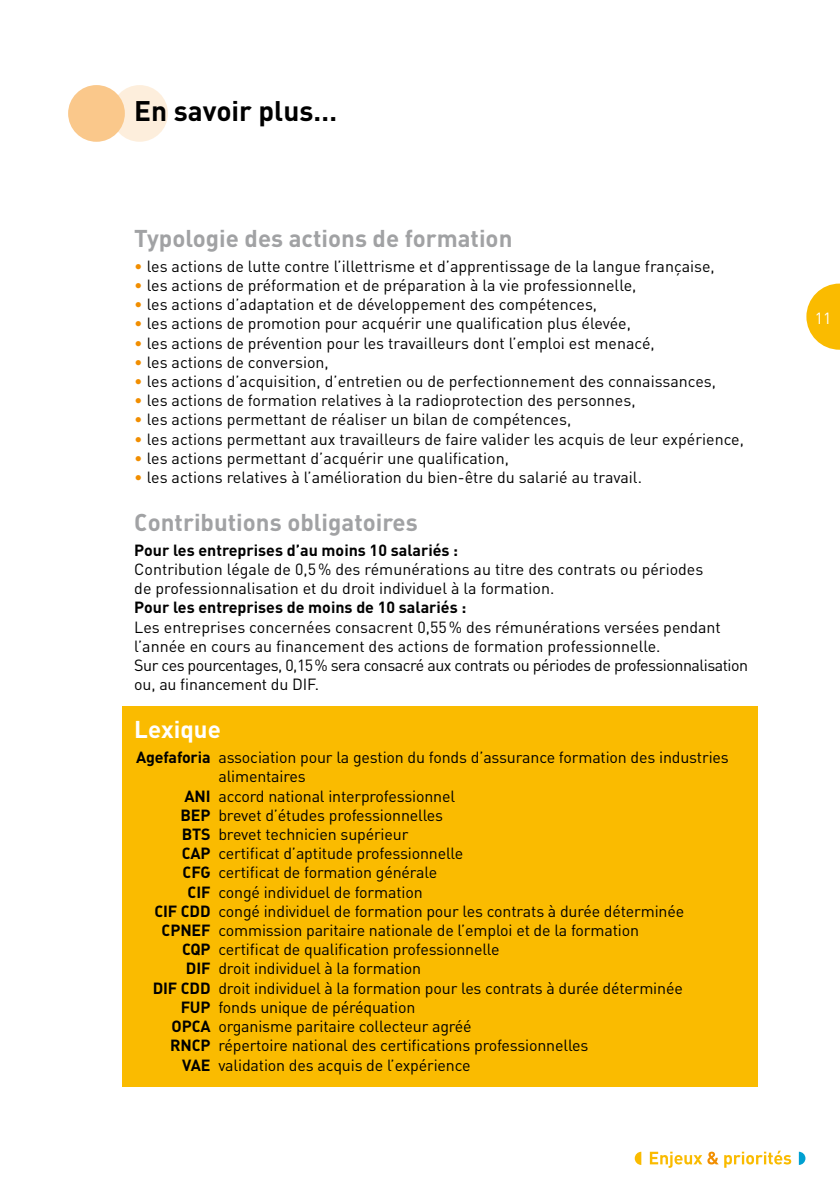
<style>
.page{position:relative;width:840px;height:1191px;background:#fff}
.page>*{position:absolute;margin:0;border:0;box-sizing:border-box;transform-origin:0 0}
.t1{font:700 28px "DIN";color:#000}
.t2{font:700 24px "DIN";color:#a1a2a4}
.t3{font:700 24px "DIN";color:#fff}
.t4{font:16px/19.2px "DIN";letter-spacing:-.01em;color:#000}
.t5{font:700 16px "DIN";color:#000}
.t6{font:16px "DIN";color:#fff}
.s1{color:#f18e00}
.s2{font-weight:700}
</style>
<div class="page">
<svg style="left:806px;top:283px;width:33px;height:67px"></svg>
<svg style="left:634px;top:1151px;width:7px;height:14px"></svg>
<svg style="left:798px;top:1151px;width:7px;height:14px"></svg>
<svg style="left:649px;top:1150px;width:141px;height:17px"></svg>
<div style="left:122px;top:706px;width:635px;height:381px;background:#fabb00"></div>
<div style="left:111px;top:85px;width:57px;height:57px;background:#fdeedc;border-radius:50%"></div>
<div style="left:68px;top:85px;width:57px;height:57px;background:#fac88b;border-radius:50%"></div>
<h1 class="t1" style="left:134px;top:92px;width:204px">En savoir plus…</h1>
<h2 class="t2" style="left:134px;top:222px;width:379px">Typologie des actions de formation</h2>
<p class="t4" style="left:134px;top:256px;width:581px"><span class="s1">•</span> les actions de lutte contre l’illettrisme et d’apprentissage de la langue française,</p>
<p class="t4" style="left:134px;top:275px;width:503px"><span class="s1">•</span> les actions de préformation et de préparation à la vie professionnelle,</p>
<p class="t4" style="left:134px;top:294px;width:464px"><span class="s1">•</span> les actions d’adaptation et de développement des compétences,</p>
<p class="t4" style="left:134px;top:314px;width:498px"><span class="s1">•</span> les actions de promotion pour acquérir une qualification plus élevée,</p>
<p class="t4" style="left:134px;top:333px;width:521px"><span class="s1">•</span> les actions de prévention pour les travailleurs dont l’emploi est menacé,</p>
<p class="t4" style="left:134px;top:352px;width:196px"><span class="s1">•</span> les actions de conversion,</p>
<p class="t4" style="left:134px;top:371px;width:583px"><span class="s1">•</span> les actions d’acquisition, d’entretien ou de perfectionnement des connaissances,</p>
<p class="t4" style="left:134px;top:390px;width:502px"><span class="s1">•</span> les actions de formation relatives à la radioprotection des personnes,</p>
<p class="t4" style="left:134px;top:410px;width:438px"><span class="s1">•</span> les actions permettant de réaliser un bilan de compétences,</p>
<p class="t4" style="left:134px;top:429px;width:611px"><span class="s1">•</span> les actions permettant aux travailleurs de faire valider les acquis de leur expérience,</p>
<p class="t4" style="left:134px;top:448px;width:376px"><span class="s1">•</span> les actions permettant d’acquérir une qualification,</p>
<p class="t4" style="left:134px;top:467px;width:509px"><span class="s1">•</span> les actions relatives à l’amélioration du bien-être du salarié au travail.</p>
<h2 class="t2" style="left:134px;top:506px;width:285px">Contributions obligatoires</h2>
<p class="t5" style="left:134px;top:539px;width:325px">Pour les entreprises d’au moins 10 salariés :</p>
<p class="t4" style="left:134px;top:559px;width:570px">Contribution légale de 0,5% des rémunérations au titre des contrats ou périodes de professionnalisation et du droit individuel à la formation.</p>
<p class="t5" style="left:134px;top:597px;width:333px">Pour les entreprises de moins de 10 salariés :</p>
<p class="t4" style="left:134px;top:617px;width:615px">Les entreprises concernées consacrent 0,55% des rémunérations versées pendant l’année en cours au financement des actions de formation professionnelle.<br>Sur ces pourcentages, 0,15% sera consacré aux contrats ou périodes de professionnalisation ou, au financement du DIF.</p>
<h2 class="t3" style="left:134px;top:714px;width:88px">Lexique</h2>
<p class="t4" style="left:136px;top:747px;width:593px"><span class="s2">Agefaforia</span> association pour la gestion du fonds d’assurance formation des industries</p>
<p class="t4" style="left:218px;top:766px;width:89px">alimentaires</p>
<p class="t4" style="left:184px;top:786px;width:272px"><span class="s2">ANI</span> accord national interprofessionnel</p>
<p class="t4" style="left:180px;top:805px;width:264px"><span class="s2">BEP</span> brevet d’études professionnelles</p>
<p class="t4" style="left:182px;top:824px;width:228px"><span class="s2">BTS</span> brevet technicien supérieur</p>
<p class="t4" style="left:182px;top:843px;width:283px"><span class="s2">CAP</span> certificat d’aptitude professionnelle</p>
<p class="t4" style="left:182px;top:862px;width:256px"><span class="s2">CFG</span> certificat de formation générale</p>
<p class="t4" style="left:187px;top:882px;width:236px"><span class="s2">CIF</span> congé individuel de formation</p>
<p class="t4" style="left:154px;top:901px;width:531px"><span class="s2">CIF CDD</span> congé individuel de formation pour les contrats à durée déterminée</p>
<p class="t4" style="left:161px;top:920px;width:478px"><span class="s2">CPNEF</span> commission paritaire nationale de l’emploi et de la formation</p>
<p class="t4" style="left:182px;top:939px;width:319px"><span class="s2">CQP</span> certificat de qualification professionnelle</p>
<p class="t4" style="left:186px;top:958px;width:237px"><span class="s2">DIF</span> droit individuel à la formation</p>
<p class="t4" style="left:153px;top:978px;width:531px"><span class="s2">DIF CDD</span> droit individuel à la formation pour les contrats à durée déterminée</p>
<p class="t4" style="left:180px;top:997px;width:236px"><span class="s2">FUP</span> fonds unique de péréquation</p>
<p class="t4" style="left:171px;top:1016px;width:301px"><span class="s2">OPCA</span> organisme paritaire collecteur agréé</p>
<p class="t4" style="left:170px;top:1035px;width:419px"><span class="s2">RNCP</span> répertoire national des certifications professionnelles</p>
<p class="t4" style="left:182px;top:1054px;width:290px"><span class="s2">VAE</span> validation des acquis de l’expérience</p>
<p class="t6" style="left:814px;top:308px;width:18px">11</p>
</div>
